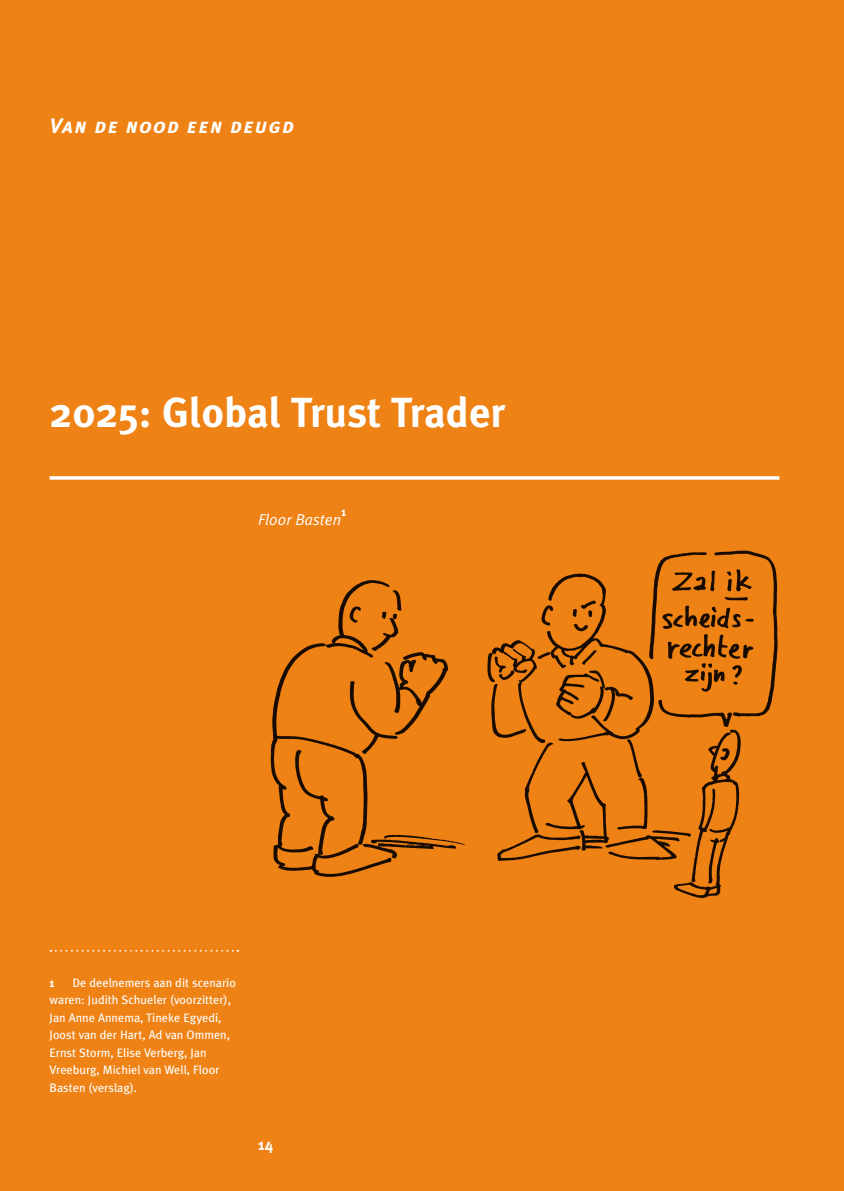
<style>
.page{position:relative;width:844px;height:1191px;background:#fff}
.page>*{position:absolute;margin:0;border:0;box-sizing:border-box;transform-origin:0 0}
.t1{font:700 42px "Meta Plus";color:#fff}
.t2{font:italic 21px "Meta Plus Bold Caps";letter-spacing:.06em;color:#fff}
.t3{font:italic 15.75px "Meta Plus Normal";color:#fff}
.t4{font:700 15.75px "Meta Plus";color:#fff}
.t5{font:12.25px/17.5px "Meta Plus";color:#fff}
.t6{font:700 12.25px "Meta Plus";color:#fff}
</style>
<div class="page">
<div style="left:0;top:0;width:843px;height:1191px;background:#ef8215"></div>
<svg style="left:50px;top:950px;width:188px;height:1px"></svg>
<svg style="left:50px;top:476px;width:729px;height:4px;background:#fcefe2"></svg>
<img style="left:270px;top:550px;width:508px;height:348px">
<h2 class="t2" style="left:50px;top:114px;width:246px">Van de nood een deugd</h2>
<h1 class="t1" style="left:50px;top:388px;width:457px">2025: Global Trust Trader</h1>
<p class="t6" style="left:341px;top:505px;width:7px">1</p>
<p class="t3" style="left:258px;top:510px;width:85px">Floor Basten</p>
<p class="t5" style="left:50px;top:973px;width:188px;text-indent:23px">De deelnemers aan dit scenario waren: Judith Schueler (voorzitter),<br>Jan Anne Annema, Tineke Egyedi,<br>Joost van der Hart, Ad van Ommen,<br>Ernst Storm, Elise Verberg, Jan<br>Vreeburg, Michiel van Well, Floor<br>Basten (verslag).</p>
<p class="t6" style="left:50px;top:975px;width:7px">1</p>
<p class="t4" style="left:258px;top:1135px;width:17px">14</p>
</div>
